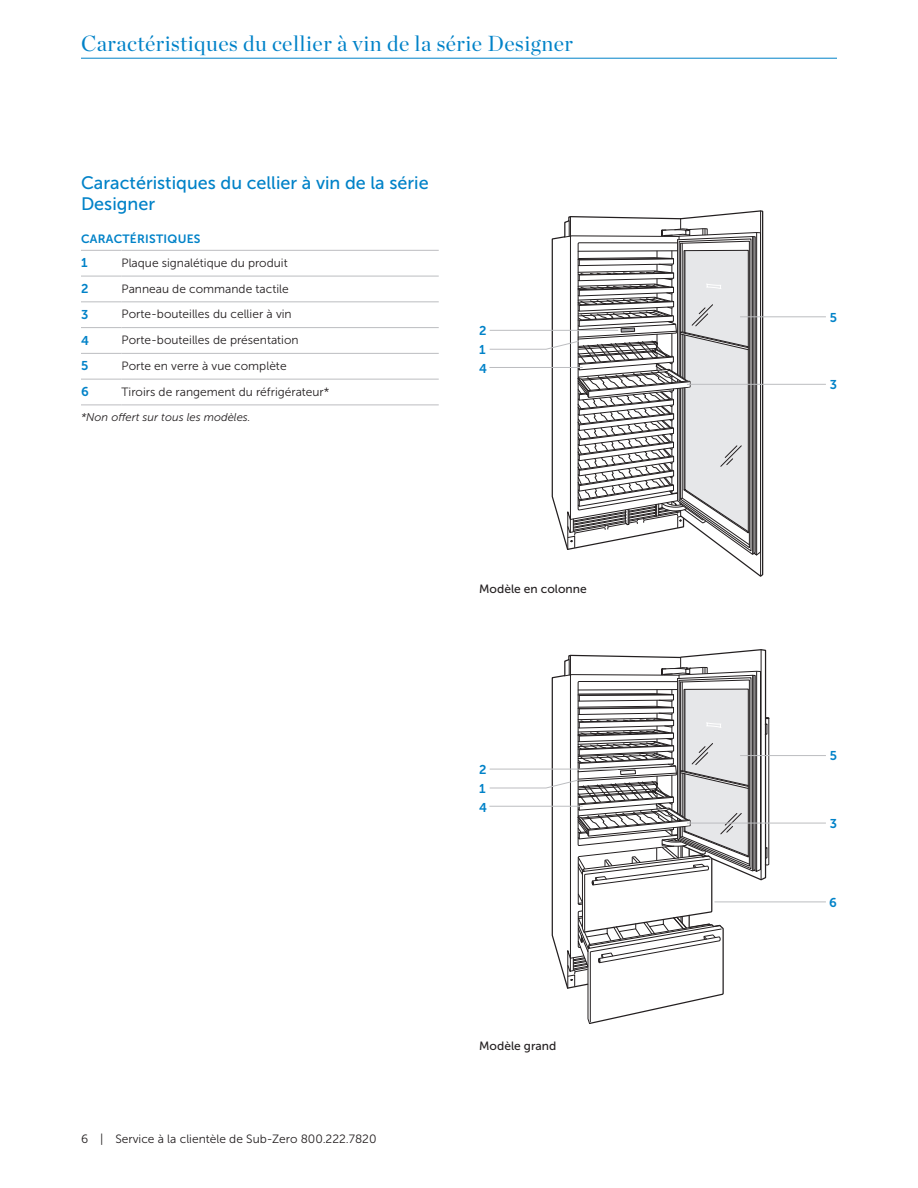
<style>
.page{position:relative;width:918px;height:1188px;background:#fff}
.page>*{position:absolute;margin:0;border:0;box-sizing:border-box;transform-origin:0 0}
.t1{font:21.75px "Chronicle Display";letter-spacing:.02em;color:#0082c8}
.t2{font:18px/21px "Museo Sans 500";color:#0082c8}
.t3{font:12.75px/18.9px "Museo Sans 700";color:#0082c8}
.t4{font:12px "Museo Sans 300";color:#231f20}
.t5{font:12px "Museo Sans 500";color:#231f20}
.t6{font:12px "Museo Sans 700";letter-spacing:.02em;color:#0082c8}
.t7{font:italic 11.25px "Museo Sans 300";color:#231f20}
</style>
<div class="page">
<hr style="left:81px;top:58px;width:756px;height:1px;background:#0082c8">
<hr style="left:81px;top:276px;width:41px;height:1px;background:#bcbdc0">
<hr style="left:122px;top:276px;width:317px;height:1px;background:#bcbdc0">
<hr style="left:81px;top:301px;width:41px;height:1px;background:#bcbdc0">
<hr style="left:122px;top:301px;width:317px;height:1px;background:#bcbdc0">
<hr style="left:81px;top:327px;width:41px;height:1px;background:#bcbdc0">
<hr style="left:122px;top:327px;width:317px;height:1px;background:#bcbdc0">
<hr style="left:81px;top:353px;width:41px;height:1px;background:#bcbdc0">
<hr style="left:122px;top:353px;width:317px;height:1px;background:#bcbdc0">
<hr style="left:81px;top:379px;width:41px;height:1px;background:#bcbdc0">
<hr style="left:122px;top:379px;width:317px;height:1px;background:#bcbdc0">
<hr style="left:81px;top:405px;width:41px;height:1px;background:#bcbdc0">
<hr style="left:122px;top:405px;width:317px;height:1px;background:#bcbdc0">
<hr style="left:81px;top:250px;width:41px;height:1px;background:#bcbdc0">
<hr style="left:122px;top:250px;width:317px;height:1px;background:#bcbdc0">
<hr style="left:687px;top:384px;width:139px;height:1px;background:#bcbdc0">
<hr style="left:740px;top:316px;width:86px;height:1px;background:#bcbdc0">
<svg style="left:489px;top:210px;width:274px;height:367px"></svg>
<hr style="left:714px;top:902px;width:112px;height:1px;background:#bcbdc0">
<hr style="left:687px;top:823px;width:139px;height:1px;background:#bcbdc0">
<hr style="left:740px;top:755px;width:86px;height:1px;background:#bcbdc0">
<svg style="left:489px;top:649px;width:280px;height:375px"></svg>
<h1 class="t1" style="left:81px;top:27px;width:493px">Caractéristiques du cellier à vin de la série Designer</h1>
<h2 class="t2" style="left:81px;top:172px;width:349px">Caractéristiques du cellier à vin de la série<br>Designer</h2>
<p class="t6" style="left:81px;top:232px;width:121px">CARACTÉRISTIQUES</p>
<p class="t3" style="left:81px;top:254px;width:8px">1</p>
<p class="t4" style="left:122px;top:256px;width:168px">Plaque signalétique du produit</p>
<p class="t3" style="left:81px;top:279px;width:9px">2</p>
<p class="t4" style="left:122px;top:282px;width:169px">Panneau de commande tactile</p>
<p class="t3" style="left:81px;top:305px;width:9px">3</p>
<p class="t4" style="left:122px;top:308px;width:172px">Porte-bouteilles du cellier à vin</p>
<p class="t3" style="left:81px;top:331px;width:9px">4</p>
<p class="t4" style="left:122px;top:334px;width:179px">Porte-bouteilles de présentation</p>
<p class="t3" style="left:81px;top:357px;width:9px">5</p>
<p class="t4" style="left:122px;top:359px;width:167px">Porte en verre à vue complète</p>
<p class="t3" style="left:81px;top:382px;width:9px">6</p>
<p class="t4" style="left:122px;top:385px;width:210px">Tiroirs de rangement du réfrigérateur*</p>
<p class="t7" style="left:81px;top:412px;width:171px">*Non offert sur tous les modèles.</p>
<p class="t3" style="left:479px;top:322px;width:9px">2<br>1</p>
<p class="t3" style="left:479px;top:359px;width:9px">4</p>
<p class="t5" style="left:479px;top:582px;width:109px">Modèle en colonne</p>
<p class="t3" style="left:479px;top:760px;width:9px">2<br>1</p>
<p class="t3" style="left:479px;top:798px;width:9px">4</p>
<p class="t4" style="left:81px;top:1132px;width:297px">6 | Service à la clientèle de Sub-Zero 800.222.7820</p>
<p class="t5" style="left:479px;top:1039px;width:79px">Modèle grand</p>
<p class="t3" style="left:830px;top:308px;width:9px">5</p>
<p class="t3" style="left:830px;top:375px;width:9px">3</p>
<p class="t3" style="left:830px;top:747px;width:9px">5</p>
<p class="t3" style="left:830px;top:814px;width:9px">3</p>
<p class="t3" style="left:829px;top:893px;width:9px">6</p>
</div>
